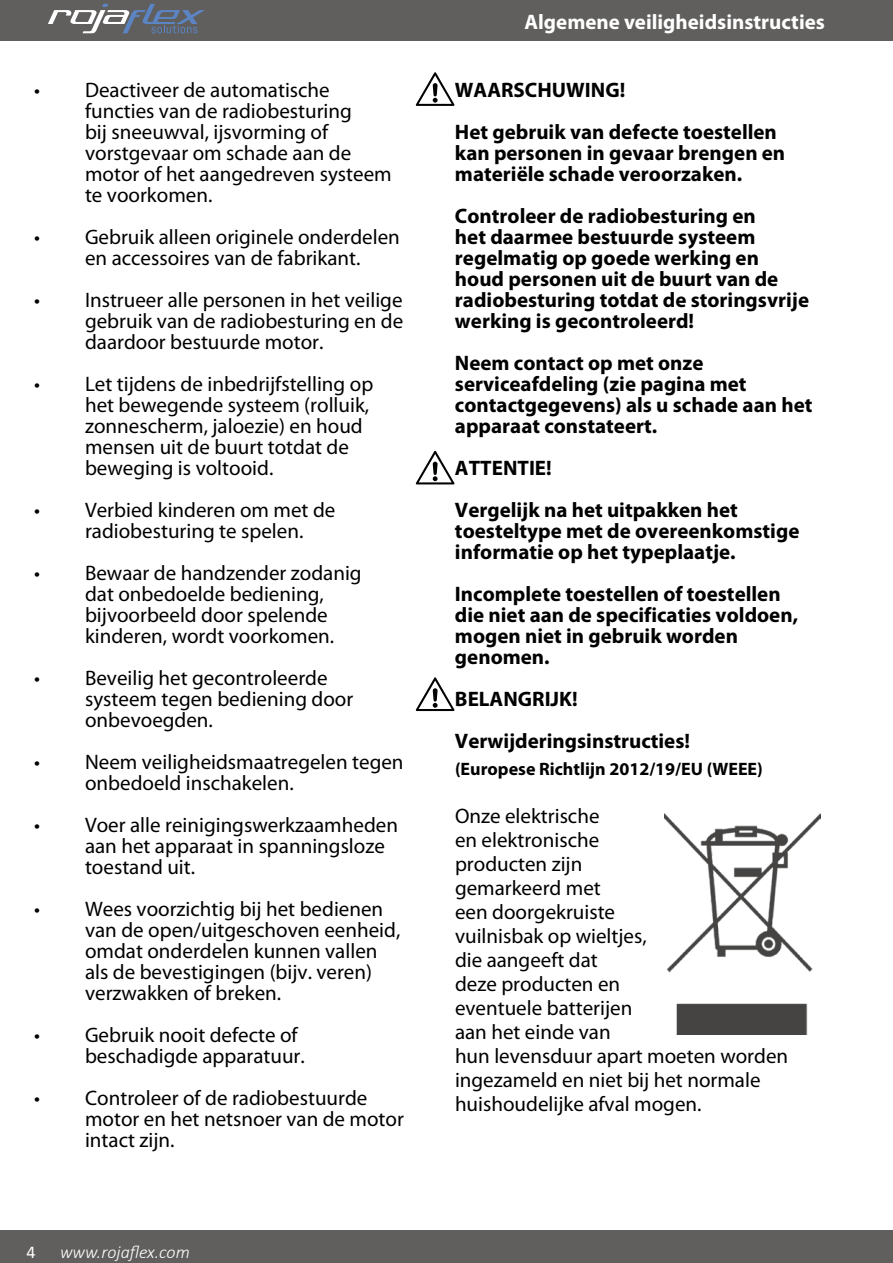
<style>
.page{position:relative;width:893px;height:1263px;background:#fff}
.page>*{position:absolute;margin:0;border:0;box-sizing:border-box;transform-origin:0 0}
.t1{font:21px/21px "Myriad Pro";color:#000}
.t2{font:700 21px/21px "Myriad Pro";color:#000}
.t3{font:700 21px "Myriad Pro";color:#fff}
.t4{font:700 18px "Myriad Pro";color:#000}
.t5{font:italic 300 18px "Calibri";color:#fff}
.t6{font:18px "Calibri";color:#fff}
</style>
<div class="page">
<div style="left:0;top:0;width:893px;height:41px;background:#605f5e"></div>
<div style="left:0;top:1230px;width:893px;height:33px;background:#605f5e"></div>
<svg style="left:48px;top:4px;width:157px;height:29px"></svg>
<img style="left:664px;top:813px;width:156px;height:221px">
<svg style="left:415px;top:677px;width:40px;height:35px"></svg>
<svg style="left:415px;top:72px;width:40px;height:34px"></svg>
<svg style="left:415px;top:450px;width:40px;height:35px"></svg>
<p class="t1" style="left:85px;top:79px;width:308px;text-indent:-51px">• Deactiveer de automatische functies van de radiobesturing<br>bij sneeuwval, ijsvorming of vorstgevaar om schade aan de motor of het aangedreven systeem te voorkomen.</p>
<p class="t1" style="left:34px;top:226px;width:367px;text-align:center">• Gebruik alleen originele onderdelen en accessoires van de fabrikant.</p>
<p class="t1" style="left:85px;top:289px;width:320px;text-align:justify;text-indent:-51px">• Instrueer alle personen in het veilige gebruik van de radiobesturing en de daardoor bestuurde motor.</p>
<p class="t1" style="left:85px;top:373px;width:290px;text-indent:-51px">• Let tijdens de inbedrijfstelling op het bewegende systeem (rolluik, zonnescherm, jaloezie) en houd mensen uit de buurt totdat de beweging is voltooid.</p>
<p class="t1" style="left:85px;top:499px;width:252px;text-indent:-51px">• Verbied kinderen om met de radiobesturing te spelen.</p>
<p class="t1" style="left:85px;top:562px;width:278px;text-indent:-51px">• Bewaar de handzender zodanig dat onbedoelde bediening, bijvoorbeeld door spelende kinderen, wordt voorkomen.</p>
<p class="t1" style="left:85px;top:667px;width:270px;text-indent:-51px">• Beveilig het gecontroleerde systeem tegen bediening door onbevoegden.</p>
<p class="t1" style="left:85px;top:751px;width:320px;text-indent:-51px">• Neem veiligheidsmaatregelen tegen onbedoeld inschakelen.</p>
<p class="t1" style="left:85px;top:814px;width:314px;text-indent:-51px">• Voer alle reinigingswerkzaamheden aan het apparaat in spanningsloze toestand uit.</p>
<p class="t1" style="left:85px;top:898px;width:317px;text-indent:-51px">• Wees voorzichtig bij het bedienen van de open/uitgeschoven eenheid, omdat onderdelen kunnen vallen als de bevestigingen (bijv. veren) verzwakken of breken.</p>
<p class="t1" style="left:85px;top:1024px;width:221px;text-indent:-51px">• Gebruik nooit defecte of beschadigde apparatuur.</p>
<p class="t1" style="left:85px;top:1087px;width:320px;text-indent:-51px">• Controleer of de radiobestuurde motor en het netsnoer van de motor intact zijn.</p>
<p class="t6" style="left:27px;top:1239px;width:11px">4</p>
<p class="t5" style="left:60px;top:1241px;width:131px">www.rojaflex.com</p>
<p class="t3" style="left:524px;top:10px;width:302px">Algemene veiligheidsinstructies</p>
<p class="t2" style="left:455px;top:69px;width:323px;line-height:42px">WAARSCHUWING!<br>Het gebruik van defecte toestellen</p>
<p class="t2" style="left:455px;top:142px;width:332px">kan personen in gevaar brengen en materiële schade veroorzaken.</p>
<p class="t2" style="left:455px;top:205px;width:356px">Controleer de radiobesturing en<br>het daarmee bestuurde systeem regelmatig op goede werking en houd personen uit de buurt van de radiobesturing totdat de storingsvrije werking is gecontroleerd!</p>
<p class="t2" style="left:455px;top:352px;width:359px">Neem contact op met onze serviceafdeling (zie pagina met contactgegevens) als u schade aan het apparaat constateert.</p>
<p class="t2" style="left:455px;top:447px;width:284px;line-height:42px">ATTENTIE!<br>Vergelijk na het uitpakken het</p>
<p class="t2" style="left:455px;top:520px;width:346px">toesteltype met de overeenkomstige informatie op het typeplaatje.</p>
<p class="t2" style="left:455px;top:583px;width:345px">Incomplete toestellen of toestellen die niet aan de specificaties voldoen, mogen niet in gebruik worden genomen.</p>
<p class="t2" style="left:455px;top:678px;width:237px;line-height:42px">BELANGRIJK!<br>Verwijderingsinstructies!</p>
<p class="t4" style="left:455px;top:758px;width:309px">(Europese Richtlijn 2012/19/EU (WEEE)</p>
<p class="t1" style="left:455px;top:804px;width:335px;line-height:24px">Onze elektrische<br>en elektronische<br>producten zijn<br>gemarkeerd met<br>een doorgekruiste<br>vuilnisbak op wieltjes,<br>die aangeeft dat<br>deze producten en<br>eventuele batterijen<br>aan het einde van<br>hun levensduur apart moeten worden ingezameld en niet bij het normale huishoudelijke afval mogen.</p>
</div>
